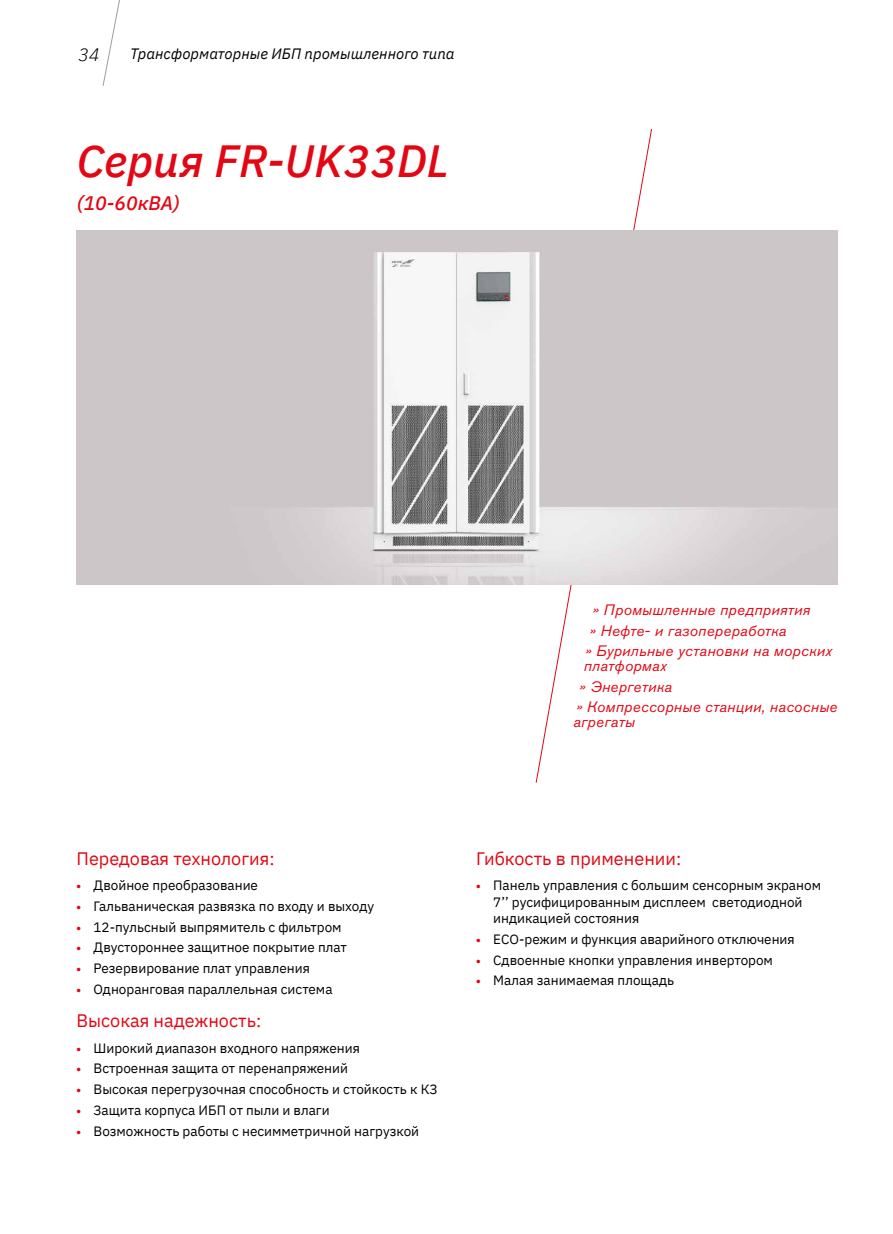
<style>
.page{position:relative;width:893px;height:1234px;background:#fff}
.page>*{position:absolute;margin:0;border:0;box-sizing:border-box;transform-origin:0 0}
.t1{font:italic 500 45px "IBM Plex Sans";color:#e30613}
.t2{font:italic 500 19.5px "IBM Plex Sans";color:#e30613}
.t3{font:18px "IBM Plex Sans";color:#e30613}
.t4{font:italic 300 18px "IBM Plex Sans";color:#000}
.t5{font:italic 15px/20.5px "Akzidenz Grotesk Pro";letter-spacing:.02em;color:#e30613}
.t6{font:italic 15px "IBM Plex Sans";color:#000}
.t7{font:13.5px/16.5px "IBM Plex Sans";color:#000}
.s1{font-family:"Myriad Pro";font-weight:700;color:#e30613}
</style>
<div class="page">
<svg style="left:102px;top:0;width:18px;height:86px"></svg>
<svg style="left:535px;top:129px;width:117px;height:654px"></svg>
<img style="left:77px;top:231px;width:761px;height:353px">
<h3 class="t4" style="left:78px;top:41px;width:23px">34</h3>
<p class="t6" style="left:130px;top:42px;width:326px">Трансформаторные ИБП промышленного типа</p>
<h1 class="t1" style="left:77px;top:126px;width:374px">Серия FR-UK33DL</h1>
<h2 class="t2" style="left:77px;top:187px;width:105px">(10-60кВА)</h2>
<p class="t5" style="left:593px;top:599px;width:219px">» Промышленные предприятия</p>
<p class="t5" style="left:590px;top:619px;width:198px">» Нефте- и газопереработка</p>
<p class="t5" style="left:585px;top:640px;width:248px">» Бурильные установки на морских</p>
<p class="t5" style="left:576px;top:655px;width:263px;text-indent:8px">платформах<br>» Энергетика<br>» Компрессорные станции, насосные</p>
<p class="t5" style="left:573px;top:711px;width:63px">агрегаты</p>
<h3 class="t3" style="left:77px;top:844px;width:200px">Передовая технология:</h3>
<p class="t7" style="left:77px;top:875px;width:183px"><span class="s1">•</span> Двойное преобразование</p>
<p class="t7" style="left:77px;top:896px;width:299px"><span class="s1">•</span> Гальваническая развязка по входу и выходу</p>
<p class="t7" style="left:77px;top:917px;width:267px"><span class="s1">•</span> 12-пульсный выпрямитель с фильтром</p>
<p class="t7" style="left:77px;top:938px;width:272px"><span class="s1">•</span> Двустороннее защитное покрытие плат</p>
<p class="t7" style="left:77px;top:958px;width:235px"><span class="s1">•</span> Резервирование плат управления</p>
<p class="t7" style="left:77px;top:979px;width:257px"><span class="s1">•</span> Одноранговая параллельная система</p>
<h3 class="t3" style="left:77px;top:1007px;width:186px">Высокая надежность:</h3>
<p class="t7" style="left:77px;top:1038px;width:285px"><span class="s1">•</span> Широкий диапазон входного напряжения</p>
<p class="t7" style="left:77px;top:1058px;width:273px"><span class="s1">•</span> Встроенная защита от перенапряжений</p>
<p class="t7" style="left:77px;top:1079px;width:362px"><span class="s1">•</span> Высокая перегрузочная способность и стойкость к КЗ</p>
<p class="t7" style="left:77px;top:1100px;width:255px"><span class="s1">•</span> Защита корпуса ИБП от пыли и влаги</p>
<p class="t7" style="left:77px;top:1121px;width:344px"><span class="s1">•</span> Возможность работы с несимметричной нагрузкой</p>
<h3 class="t3" style="left:476px;top:844px;width:207px">Гибкость в применении:</h3>
<p class="t7" style="left:493px;top:875px;width:329px;text-indent:-17px"><span class="s1">•</span> Панель управления с большим сенсорным экраном<br>7’’ русифицированным дисплеем светодиодной индикацией состояния</p>
<p class="t7" style="left:476px;top:929px;width:320px"><span class="s1">•</span> ЕСО-режим и функция аварийного отключения</p>
<p class="t7" style="left:476px;top:950px;width:298px"><span class="s1">•</span> Сдвоенные кнопки управления инвертором</p>
<p class="t7" style="left:476px;top:971px;width:200px"><span class="s1">•</span> Малая занимаемая площадь</p>
</div>
